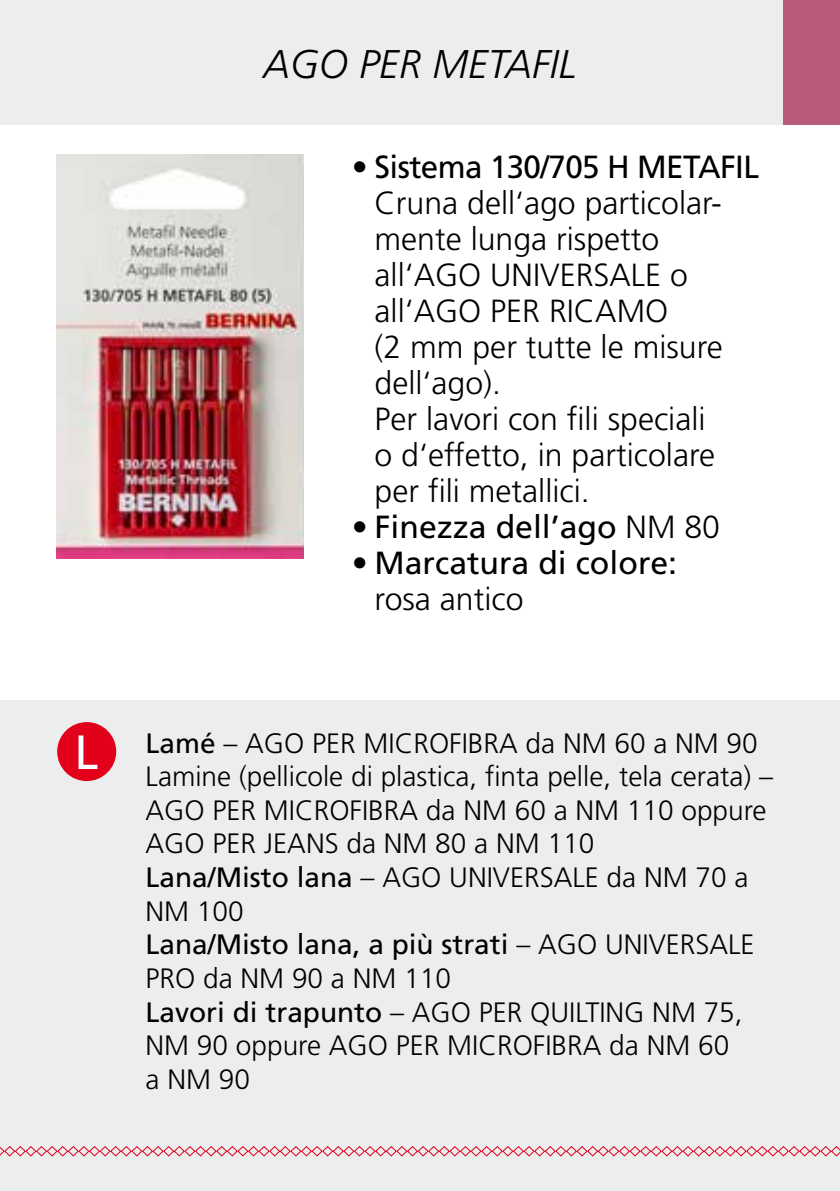
<style>
.page{position:relative;width:840px;height:1191px;background:#fff}
.page>*{position:absolute;margin:0;border:0;box-sizing:border-box;transform-origin:0 0}
.t1{font:48px "Frutiger";color:#fff}
.t2{font:italic 300 40px "Frutiger";color:#000}
.t3{font:300 32px/36px "Frutiger";color:#000}
.t4{font:32px "Frutiger";color:#000}
.t5{font:300 28px/33.6px "Frutiger";color:#000}
.s1{font-weight:400}
.s2{font-weight:300}
</style>
<div class="page">
<div style="left:0;top:700px;width:839px;height:491px;background:#eceded"></div>
<div style="left:0;top:0;width:839px;height:124px;background:#eceded"></div>
<img style="left:57px;top:154px;width:246px;height:404px">
<div style="left:782px;top:0;width:57px;height:124px;background:#ba5b7d"></div>
<svg style="left:0;top:1146px;width:839px;height:11px"></svg>
<div style="left:57px;top:722px;width:59px;height:59px;background:#e2001a;border-radius:50%"></div>
<h1 class="t1" style="left:74px;top:724px;width:25px">L</h1>
<h2 class="t2" style="left:263px;top:41px;width:314px">AGO PER METAFIL</h2>
<p class="t3" style="left:374px;top:150px;width:386px;text-indent:-23px">• <span class="s1">Sistema 130/705 H METAFIL<br></span>Cruna dell‘ago particolar&shy;mente lunga rispetto all‘AGO UNIVERSALE o all‘AGO PER RICAMO<br>(2 mm per tutte le misure dell‘ago).<br>Per lavori con fili speciali<br>o d‘effetto, in particolare per fili metallici.</p>
<p class="t4" style="left:351px;top:508px;width:369px">• Finezza dell’ago <span class="s2">NM 80</span></p>
<p class="t4" style="left:351px;top:544px;width:326px">• Marcatura di colore:</p>
<p class="t3" style="left:374px;top:582px;width:150px">rosa antico</p>
<p class="t5" style="left:145px;top:726px;width:628px"><span class="s1">Lamé</span> – AGO PER MICROFIBRA da NM 60 a NM 90<br>Lamine (pellicole di plastica, finta pelle, tela cerata) –<br>AGO PER MICROFIBRA da NM 60 a NM 110 oppure<br>AGO PER JEANS da NM 80 a NM 110<br><span class="s1">Lana/Misto lana</span> – AGO UNIVERSALE da NM 70 a<br>NM 100<br><span class="s1">Lana/Misto lana, a più strati</span> – AGO UNIVERSALE<br>PRO da NM 90 a NM 110<br><span class="s1">Lavori di trapunto</span> – AGO PER QUILTING NM 75,<br>NM 90 oppure AGO PER MICROFIBRA da NM 60<br>a NM 90</p>
</div>
